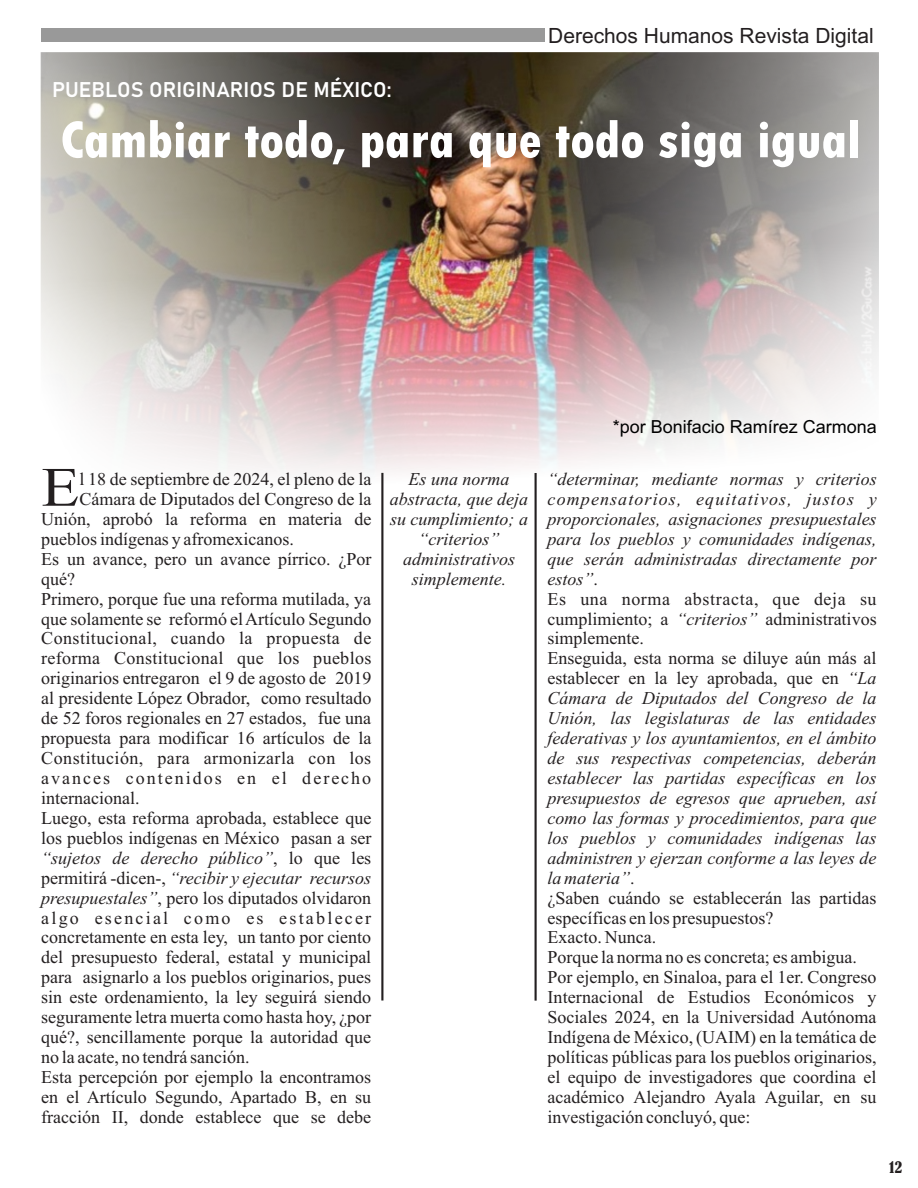
<style>
.page{position:relative;width:918px;height:1188px;background:#fff}
.page>*{position:absolute;margin:0;border:0;box-sizing:border-box;transform-origin:0 0}
.t1{font:55.5px "Times New Roman";color:#231f20;scale:1.12 1}
.t2{font:800 condensed 54px "Tw Cen";color:#fff}
.t3{font:21px "Arial";color:#231f20}
.t4{font:21px "Bahnschrift";color:#fff}
.t5{font:18px/20px "Times New Roman";color:#231f20}
.t6{font:italic 18px/20px "Times New Roman";color:#231f20;text-align:center}
.t7{font:18px "Times New Roman";letter-spacing:.025em;color:#231f20}
.t8{font:18px "Times New Roman";letter-spacing:.02em;color:#231f20}
.t9{font:18px "Times New Roman";letter-spacing:.11em;color:#231f20}
.t10{font:18px "Times New Roman";letter-spacing:.125em;color:#231f20}
.t11{font:18px "Arial";color:#000}
.t12{font:condensed 15px "Bernard";color:#231f20}
.s1{font-style:normal}
.s2{font-style:italic}
</style>
<div class="page">
<img style="left:40px;top:53px;width:838px;height:441px">
<div style="left:41px;top:29px;width:504px;height:13px;background:#999"></div>
<hr style="left:381px;top:473px;width:2px;height:528px;background:#231f20">
<hr style="left:535px;top:473px;width:2px;height:528px;background:#231f20">
<p class="t3" style="left:548px;top:28px;width:327px">Derechos Humanos Revista Digital</p>
<p class="t4" style="left:52px;top:81px;width:341px">PUEBLOS ORIGINARIOS DE MÉXICO:</p>
<h2 class="t2" style="left:60px;top:120px;width:802px">Cambiar todo, para que todo siga igual</h2>
<h1 class="t1" style="left:41px;top:467px;width:35px">E</h1>
<p class="t5" style="left:80px;top:471px;width:293px">l 18 de septiembre de 2024, el pleno de la</p>
<p class="t5" style="left:80px;top:491px;width:293px">Cámara de Diputados del Congreso de la</p>
<p class="t5" style="left:41px;top:511px;width:332px">Unión, aprobó la reforma en materia de</p>
<p class="t5" style="left:41px;top:531px;width:254px">pueblos indígenas y afromexicanos.</p>
<p class="t5" style="left:41px;top:550px;width:332px">Es un avance, pero un avance pírrico. ¿Por</p>
<p class="t5" style="left:41px;top:570px;width:35px">qué?</p>
<p class="t5" style="left:41px;top:590px;width:331px">Primero, porque fue una reforma mutilada, ya</p>
<p class="t5" style="left:41px;top:610px;width:332px">que solamente se reformó el Artículo Segundo</p>
<p class="t7" style="left:41px;top:632px;width:332px">Constitucional, cuando la propuesta de</p>
<p class="t8" style="left:41px;top:652px;width:332px">reforma Constitucional que los pueblos</p>
<p class="t5" style="left:41px;top:670px;width:332px">originarios entregaron el 9 de agosto de 2019</p>
<p class="t5" style="left:41px;top:690px;width:332px">al presidente López Obrador, como resultado</p>
<p class="t5" style="left:41px;top:710px;width:331px">de 52 foros regionales en 27 estados, fue una</p>
<p class="t5" style="left:41px;top:730px;width:332px">propuesta para modificar 16 artículos de la</p>
<p class="t7" style="left:41px;top:752px;width:332px">Constitución, para armonizarla con los</p>
<p class="t9" style="left:41px;top:772px;width:332px">avances contenidos en el derecho</p>
<p class="t5" style="left:41px;top:790px;width:100px">internacional.</p>
<p class="t5" style="left:41px;top:810px;width:332px">Luego, esta reforma aprobada, establece que</p>
<p class="t5" style="left:41px;top:830px;width:332px">los pueblos indígenas en México pasan a ser</p>
<p class="t6" style="left:41px;top:849px;width:332px">“sujetos de derecho público”<span class="s1">, lo que les</span></p>
<p class="t6" style="left:41px;top:869px;width:332px"><span class="s1">permitirá -dicen-,</span> “recibir y ejecutar recursos</p>
<p class="t5" style="left:41px;top:889px;width:332px"><span class="s2">presupuestales”</span>, pero los diputados olvidaron</p>
<p class="t10" style="left:41px;top:911px;width:332px">algo esencial como es establecer</p>
<p class="t5" style="left:41px;top:929px;width:332px">concretamente en esta ley, un tanto por ciento</p>
<p class="t5" style="left:41px;top:949px;width:332px">del presupuesto federal, estatal y municipal</p>
<p class="t5" style="left:41px;top:969px;width:332px">para asignarlo a los pueblos originarios, pues</p>
<p class="t5" style="left:41px;top:989px;width:332px">sin este ordenamiento, la ley seguirá siendo</p>
<p class="t5" style="left:41px;top:1009px;width:332px">seguramente letra muerta como hasta hoy, ¿por</p>
<p class="t5" style="left:41px;top:1029px;width:332px">qué?, sencillamente porque la autoridad que</p>
<p class="t5" style="left:41px;top:1049px;width:210px">no la acate, no tendrá sanción.</p>
<p class="t5" style="left:41px;top:1069px;width:332px">Esta percepción por ejemplo la encontramos</p>
<p class="t5" style="left:41px;top:1089px;width:332px">en el Artículo Segundo, Apartado B, en su</p>
<p class="t5" style="left:41px;top:1109px;width:332px">fracción II, donde establece que se debe</p>
<p class="t6" style="left:390px;top:471px;width:140px">Es una norma abstracta, que deja su cumplimiento; a “criterios” administrativos simplemente.</p>
<p class="t11" style="left:613px;top:420px;width:266px">*por Bonifacio Ramírez Carmona</p>
<p class="t5" style="left:548px;top:471px;width:331px"><span class="s2">“determinar, mediante normas y criterios compensatorios, equitativos, justos y proporcionales, asignaciones presupuestales para los pueblos y comunidades indígenas, que serán administradas directamente por estos”</span>.<br>Es una norma abstracta, que deja su cumplimiento; a <span class="s2">“criterios”</span> administrativos simplemente.<br>Enseguida, esta norma se diluye aún más al establecer en la ley aprobada, que en <span class="s2">“La Cámara de Diputados del Congreso de la Unión, las legislaturas de las entidades federativas y los ayuntamientos, en el ámbito de sus respectivas competencias, deberán establecer las partidas específicas en los presupuestos de egresos que aprueben, así como las formas y procedimientos, para que los pueblos y comunidades indígenas las administren y ejerzan conforme a las leyes de la materia”</span>.<br>¿Saben cuándo se establecerán las partidas específicas en los presupuestos?<br>Exacto. Nunca.<br>Porque la norma no es concreta; es ambigua.<br>Por ejemplo, en Sinaloa, para el 1er. Congreso Internacional de Estudios Económicos y Sociales 2024, en la Universidad Autónoma Indígena de México, (UAIM) en la temática de políticas públicas para los pueblos originarios, el equipo de investigadores que coordina el académico Alejandro Ayala Aguilar, en su investigación concluyó, que:</p>
<p class="t12" style="left:889px;top:1161px;width:14px">12</p>
</div>
